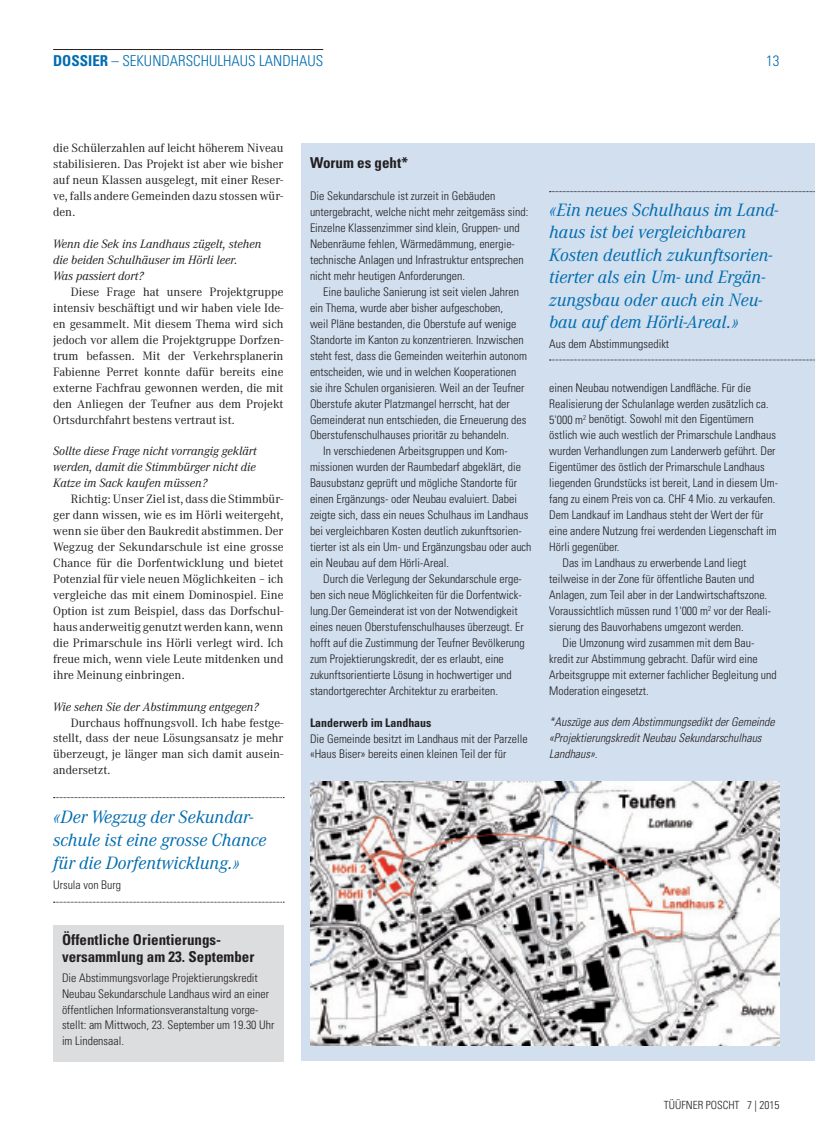
<style>
.page{position:relative;width:815px;height:1134px;background:#fff}
.page>*{position:absolute;margin:0;border:0;box-sizing:border-box;transform-origin:0 0}
.t1{font:italic 17.5px/22.5px "Corporate ABQ";color:#006caf}
.t2{font:700 condensed 15px/17.5px "Univers LT Std";color:#231f20}
.t3{font:300 condensed 15px "Univers LT Std";color:#006caf}
.t4{font:300 condensed 11.88px/16px "Univers LT Std";color:#231f20}
.t5{font:11.88px/16px "Corporate ABQ";color:#231f20;text-align:justify}
.t6{font:italic 11.88px/16px "Corporate ABQ";color:#231f20}
.t7{font:italic 300 condensed 11.88px/16px "Univers LT Std";color:#231f20}
.t8{font:700 condensed 11.88px "Univers LT Std";color:#231f20}
.t9{font:300 condensed 11.25px "Univers LT Std";color:#231f20}
.s1{font-weight:700}
</style>
<div class="page">
<div style="left:301px;top:144px;width:514px;height:917px;background:#d1dfef"></div>
<div style="left:53px;top:925px;width:230px;height:136px;background:#dcdddf"></div>
<hr style="left:53px;top:49px;width:270px;height:1px;background:#231f20">
<img style="left:310px;top:781px;width:470px;height:264px">
<svg style="left:550px;top:191px;width:265px;height:1px"></svg>
<svg style="left:550px;top:360px;width:265px;height:1px"></svg>
<svg style="left:53px;top:797px;width:231px;height:1px"></svg>
<svg style="left:53px;top:902px;width:231px;height:1px"></svg>
<p class="t3" style="left:53px;top:51px;width:272px"><span class="s1">DOSSIER</span> – SEKUNDARSCHULHAUS LANDHAUS</p>
<p class="t3" style="left:766px;top:51px;width:15px">13</p>
<p class="t5" style="left:53px;top:140px;width:232px">die Schülerzahlen auf leicht höherem Niveau stabilisieren. Das Projekt ist aber wie bisher auf neun Klassen ausgelegt, mit einer Reser&shy;ve, falls andere Gemeinden dazu stossen wür&shy;den.</p>
<p class="t6" style="left:53px;top:236px;width:210px">Wenn die Sek ins Landhaus zügelt, stehen die beiden Schulhäuser im Hörli leer.<br>Was passiert dort?</p>
<p class="t5" style="left:53px;top:284px;width:232px;text-indent:18px">Diese Frage hat unsere Projektgruppe intensiv beschäftigt und wir haben viele Ide&shy;en gesammelt. Mit diesem Thema wird sich jedoch vor allem die Projektgruppe Dorfzen&shy;trum befassen. Mit der Verkehrsplanerin Fabienne Perret konnte dafür bereits eine externe Fachfrau gewonnen werden, die mit den Anliegen der Teufner aus dem Projekt Ortsdurchfahrt bestens vertraut ist.</p>
<p class="t6" style="left:53px;top:443px;width:205px;text-align:justify">Sollte diese Frage nicht vorrangig geklärt werden, damit die Stimmbürger nicht die Katze im Sack kaufen müssen?</p>
<p class="t5" style="left:53px;top:491px;width:232px;text-indent:18px">Richtig: Unser Ziel ist, dass die Stimmbür&shy;ger dann wissen, wie es im Hörli weitergeht, wenn sie über den Baukredit abstimmen. Der Wegzug der Sekundarschule ist eine grosse Chance für die Dorfentwicklung und bietet Potenzial für viele neuen Möglichkeiten – ich vergleiche das mit einem Dominospiel. Eine Option ist zum Beispiel, dass das Dorfschul&shy;haus anderweitig genutzt werden kann, wenn die Primarschule ins Hörli verlegt wird. Ich freue mich, wenn viele Leute mitdenken und ihre Meinung einbringen.</p>
<p class="t6" style="left:53px;top:698px;width:208px">Wie sehen Sie der Abstimmung entgegen?</p>
<p class="t5" style="left:53px;top:714px;width:232px;text-indent:18px">Durchaus hoffnungsvoll. Ich habe festge&shy;stellt, dass der neue Lösungsansatz je mehr überzeugt, je länger man sich damit ausein&shy;andersetzt.</p>
<h1 class="t1" style="left:53px;top:806px;width:215px">«Der Wegzug der Sekundar&shy;schule ist eine grosse Chance für die Dorfentwicklung.»</h1>
<p class="t4" style="left:53px;top:876px;width:69px">Ursula von Burg</p>
<p class="t2" style="left:62px;top:930px;width:194px">Öffentliche Orientierungs&shy;versammlung am 23. September</p>
<p class="t4" style="left:62px;top:969px;width:214px">Die Abstimmungsvorlage Projektierungskredit Neubau Sekundarschule Landhaus wird an einer öffentlichen Informationsveranstaltung vorge&shy;stellt: am Mittwoch, 23. September um 19.30 Uhr im Lindensaal.</p>
<p class="t2" style="left:310px;top:154px;width:99px">Worum es geht*</p>
<p class="t4" style="left:310px;top:188px;width:220px">Die Sekundarschule ist zurzeit in Gebäuden untergebracht, welche nicht mehr zeitgemäss sind:<br>Einzelne Klassenzimmer sind klein, Gruppen- und Nebenräume fehlen, Wärmedämmung, energie&shy;technische Anlagen und Infrastruktur entsprechen nicht mehr heutigen Anforderungen.</p>
<p class="t4" style="left:323px;top:284px;width:197px">Eine bauliche Sanierung ist seit vielen Jahren</p>
<p class="t4" style="left:310px;top:300px;width:195px">ein Thema, wurde aber bisher aufgeschoben,</p>
<p class="t4" style="left:310px;top:316px;width:208px">weil Pläne bestanden, die Oberstufe auf wenige</p>
<p class="t4" style="left:310px;top:332px;width:215px">Standorte im Kanton zu konzentrieren. Inzwischen</p>
<p class="t4" style="left:310px;top:348px;width:218px">steht fest, dass die Gemeinden weiterhin autonom</p>
<p class="t4" style="left:310px;top:363px;width:208px">entscheiden, wie und in welchen Kooperationen</p>
<p class="t4" style="left:310px;top:379px;width:216px">sie ihre Schulen organisieren. Weil an der Teufner</p>
<p class="t4" style="left:310px;top:395px;width:201px">Oberstufe akuter Platzmangel herrscht, hat der</p>
<p class="t4" style="left:310px;top:411px;width:218px">Gemeinderat nun entschieden, die Erneuerung des</p>
<p class="t4" style="left:310px;top:427px;width:201px">Oberstufenschulhauses prioritär zu behandeln.</p>
<p class="t4" style="left:323px;top:443px;width:186px">In verschiedenen Arbeitsgruppen und Kom-</p>
<p class="t4" style="left:310px;top:459px;width:212px">missionen wurden der Raumbedarf abgeklärt, die</p>
<p class="t4" style="left:310px;top:475px;width:209px">Bausubstanz geprüft und mögliche Standorte für</p>
<p class="t4" style="left:310px;top:491px;width:209px">einen Ergänzungs- oder Neubau evaluiert. Dabei</p>
<p class="t4" style="left:310px;top:507px;width:220px">zeigte sich, dass ein neues Schulhaus im Landhaus</p>
<p class="t4" style="left:310px;top:523px;width:213px">bei vergleichbaren Kosten deutlich zukunftsorien-</p>
<p class="t4" style="left:310px;top:539px;width:223px">tierter ist als ein Um- und Ergänzungsbau oder auch</p>
<p class="t4" style="left:310px;top:555px;width:141px">ein Neubau auf dem Hörli-Areal.</p>
<p class="t4" style="left:323px;top:571px;width:200px">Durch die Verlegung der Sekundarschule erge-</p>
<p class="t4" style="left:310px;top:587px;width:213px">ben sich neue Möglichkeiten für die Dorfentwick-</p>
<p class="t4" style="left:310px;top:603px;width:209px">lung.Der Gemeinderat ist von der Notwendigkeit</p>
<p class="t4" style="left:310px;top:619px;width:215px">eines neuen Oberstufenschulhauses überzeugt. Er</p>
<p class="t4" style="left:310px;top:635px;width:216px">hofft auf die Zustimmung der Teufner Bevölkerung</p>
<p class="t4" style="left:310px;top:651px;width:195px">zum Projektierungskredit, der es erlaubt, eine</p>
<p class="t4" style="left:310px;top:666px;width:203px">zukunftsorientierte Lösung in hochwertiger und</p>
<p class="t4" style="left:310px;top:682px;width:189px">standortgerechter Architektur zu erarbeiten.</p>
<p class="t8" style="left:310px;top:715px;width:123px">Landerwerb im Landhaus</p>
<p class="t4" style="left:310px;top:730px;width:219px">Die Gemeinde besitzt im Landhaus mit der Parzelle «Haus Biser» bereits einen kleinen Teil der für</p>
<h1 class="t1" style="left:549px;top:198px;width:231px">«Ein neues Schulhaus im Land&shy;haus ist bei vergleichbaren<br>Kosten deutlich zukunftsorien&shy;tierter als ein Um- und Ergän&shy;zungsbau oder auch ein Neu&shy;bau auf dem Hörli-Areal.»</h1>
<p class="t4" style="left:549px;top:336px;width:122px">Aus dem Abstimmungsedikt</p>
<p class="t4" style="left:549px;top:379px;width:203px">einen Neubau notwendigen Landfläche. Für die</p>
<p class="t4" style="left:549px;top:395px;width:221px">Realisierung der Schulanlage werden zusätzlich ca.</p>
<p class="t4" style="left:549px;top:411px;width:206px">5'000 m<sup>2</sup> benötigt. Sowohl mit den Eigentümern</p>
<p class="t4" style="left:549px;top:427px;width:228px">östlich wie auch westlich der Primarschule Landhaus</p>
<p class="t4" style="left:549px;top:443px;width:228px">wurden Verhandlungen zum Landerwerb geführt. Der</p>
<p class="t4" style="left:549px;top:459px;width:217px">Eigentümer des östlich der Primarschule Landhaus</p>
<p class="t4" style="left:549px;top:475px;width:230px">liegenden Grundstücks ist bereit, Land in diesem Um-</p>
<p class="t4" style="left:549px;top:491px;width:228px">fang zu einem Preis von ca. CHF 4 Mio. zu verkaufen.</p>
<p class="t4" style="left:549px;top:507px;width:216px">Dem Landkauf im Landhaus steht der Wert der für</p>
<p class="t4" style="left:549px;top:523px;width:229px">eine andere Nutzung frei werdenden Liegenschaft im</p>
<p class="t4" style="left:549px;top:539px;width:72px">Hörli gegenüber.</p>
<p class="t4" style="left:562px;top:555px;width:185px">Das im Landhaus zu erwerbende Land liegt</p>
<p class="t4" style="left:549px;top:571px;width:207px">teilweise in der Zone für öffentliche Bauten und</p>
<p class="t4" style="left:549px;top:587px;width:220px">Anlagen, zum Teil aber in der Landwirtschaftszone.</p>
<p class="t4" style="left:549px;top:603px;width:223px">Voraussichtlich müssen rund 1'000 m<sup>2</sup> vor der Reali-</p>
<p class="t4" style="left:549px;top:619px;width:196px">sierung des Bauvorhabens umgezont werden.</p>
<p class="t4" style="left:562px;top:634px;width:193px">Die Umzonung wird zusammen mit dem Bau-</p>
<p class="t4" style="left:549px;top:650px;width:210px">kredit zur Abstimmung gebracht. Dafür wird eine</p>
<p class="t4" style="left:549px;top:666px;width:229px">Arbeitsgruppe mit externer fachlicher Begleitung und</p>
<p class="t4" style="left:549px;top:682px;width:101px">Moderation eingesetzt.</p>
<p class="t7" style="left:549px;top:714px;width:227px">*Auszüge aus dem Abstimmungsedikt der Gemeinde «Projektierungskredit Neubau Sekundarschulhaus<br>Landhaus».</p>
<p class="t9" style="left:664px;top:1098px;width:117px">TÜÜFNER POSCHT 7 | 2015</p>
</div>
